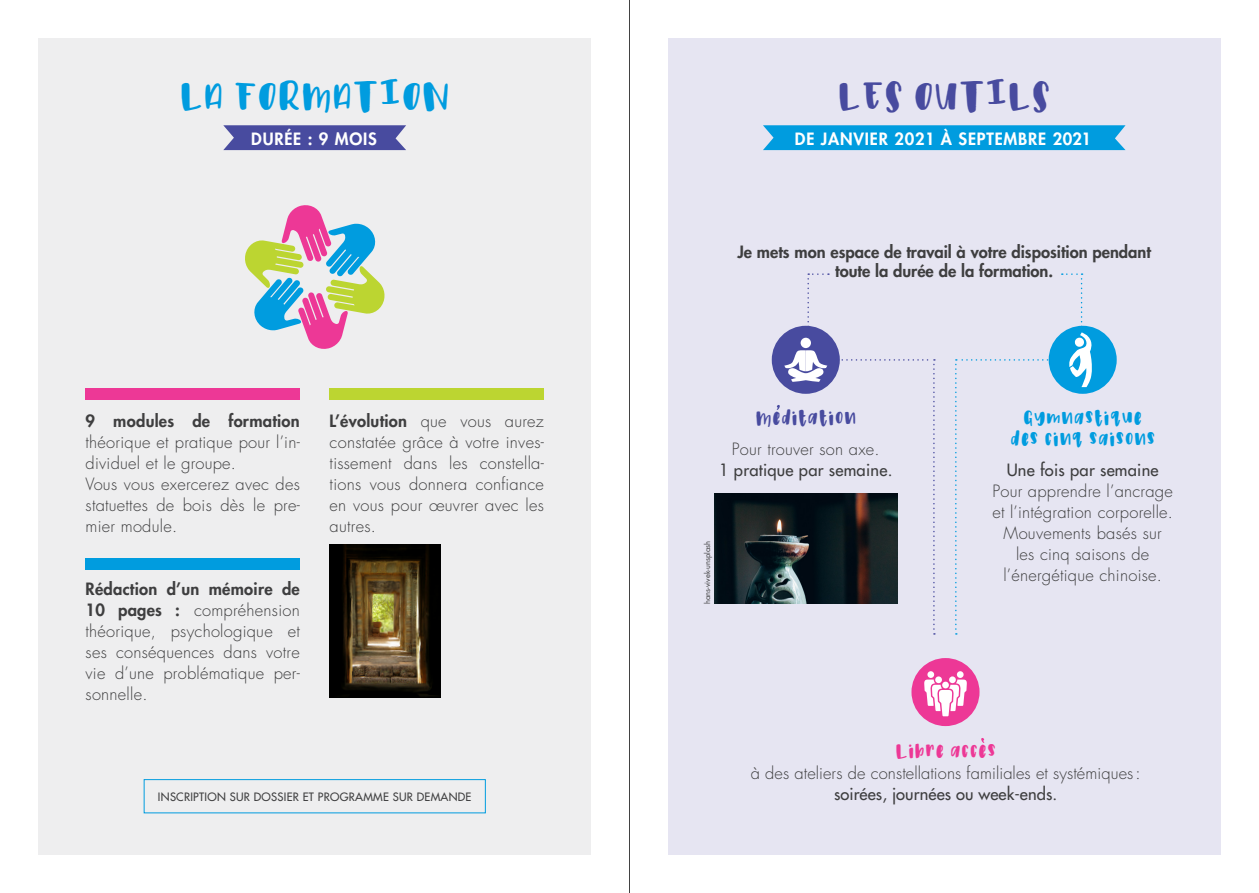
<style>
.page{position:relative;width:1259px;height:893px;background:#fff}
.page>*{position:absolute;margin:0;border:0;box-sizing:border-box;transform-origin:0 0}
.t1{font:39.75px "Peony";color:#009cdf}
.t2{font:39.75px "Peony";color:#484b9f}
.t3{font:21px "Peony";letter-spacing:.015em;color:#009cdf}
.t4{font:21px "Peony";letter-spacing:.015em;color:#484b9f}
.t5{font:21px "Peony";letter-spacing:.015em;color:#ed3896}
.t6{font:300 16.5px/21px "Futura Std";letter-spacing:.015em;color:#3e3e3f;text-align:justify}
.t7{font:800 16.5px "Futura Std";color:#3e3e3f}
.t8{font:500 16.5px "Futura Std";letter-spacing:.015em;color:#3e3e3f}
.t9{font:800 16.5px "Futura Std";letter-spacing:.05em;color:#fff}
.t10{font:500 11.25px "Futura Std";letter-spacing:.025em;color:#3e3e3f}
.t11{font:7.5px "Futura Std";color:#3e3e3f}
.s1{font-weight:800}
</style>
<div class="page">
<div style="left:668px;top:38px;width:552px;height:817px;background:#e6e5f2"></div>
<div style="left:38px;top:38px;width:553px;height:817px;background:#eeeeef"></div>
<div style="left:144px;top:779px;width:342px;height:34px;border:1px solid #009cdf"></div>
<svg style="left:223px;top:125px;width:183px;height:25px;background:#5356a4"></svg>
<svg style="left:763px;top:125px;width:362px;height:25px;background:#089edf"></svg>
<svg style="left:245px;top:205px;width:140px;height:144px"></svg>
<div style="left:86px;top:389px;width:214px;height:11px;background:#ed3896"></div>
<div style="left:330px;top:389px;width:214px;height:11px;background:#bcd531"></div>
<div style="left:86px;top:558px;width:214px;height:12px;background:#009cdf"></div>
<img style="left:330px;top:544px;width:110px;height:154px">
<svg style="left:776px;top:405px;width:4px;height:5px"></svg>
<div style="left:772px;top:326px;width:68px;height:68px;background:#484b9f;border-radius:50%"></div>
<div style="left:800px;top:338px;width:11px;height:10px;background:#fff;border-radius:50%"></div>
<svg style="left:784px;top:350px;width:43px;height:32px"></svg>
<div style="left:911px;top:658px;width:68px;height:68px;background:#ed3896;border-radius:50%"></div>
<svg style="left:924px;top:671px;width:43px;height:45px"></svg>
<svg style="left:807px;top:273px;width:22px;height:62px"></svg>
<svg style="left:955px;top:359px;width:93px;height:276px"></svg>
<svg style="left:837px;top:359px;width:98px;height:276px"></svg>
<img style="left:714px;top:493px;width:183px;height:111px">
<svg style="left:981px;top:738px;width:3px;height:5px"></svg>
<div style="left:1048px;top:326px;width:68px;height:68px;background:#009cdf;border-radius:50%"></div>
<svg style="left:1061px;top:273px;width:31px;height:114px"></svg>
<hr style="left:629px;top:0;width:1px;height:893px;background:#424242">
<p class="t1" style="left:180px;top:78px;width:272px">LA FORMATION</p>
<p class="t2" style="left:837px;top:78px;width:215px">LES OUTILS</p>
<p class="t9" style="left:251px;top:128px;width:127px">DURÉE : 9 MOIS</p>
<p class="t9" style="left:795px;top:128px;width:297px">DE JANVIER 2021 À SEPTEMBRE 2021</p>
<p class="t6" style="left:86px;top:411px;width:216px"><span class="s1">9 modules de formation </span>théorique et pratique pour l’in&shy;dividuel et le groupe.</p>
<p class="t6" style="left:86px;top:474px;width:216px">Vous vous exercerez avec des statuettes de bois dès le pre&shy;mier module.</p>
<p class="t6" style="left:86px;top:579px;width:216px"><span class="s1">Rédaction d’un mémoire de 10 pages :</span> compréhension théorique, psychologique et ses conséquences dans votre vie d’une problématique per&shy;sonnelle.</p>
<p class="t6" style="left:330px;top:411px;width:216px"><span class="s1">L’évolution</span> que vous aurez constatée grâce à votre inves&shy;tissement dans les constella&shy;tions vous donnera confiance en vous pour œuvrer avec les autres.</p>
<p class="t10" style="left:158px;top:790px;width:315px">INSCRIPTION SUR DOSSIER ET PROGRAMME SUR DEMANDE</p>
<p class="t7" style="left:737px;top:241px;width:415px">Je mets mon espace de travail à votre disposition pendant</p>
<p class="t7" style="left:835px;top:261px;width:220px">toute la durée de la formation.</p>
<p class="t4" style="left:755px;top:408px;width:102px">Meditation</p>
<p class="t6" style="left:732px;top:438px;width:149px">Pour trouver son axe.</p>
<p class="t8" style="left:719px;top:459px;width:175px">1 pratique par semaine.</p>
<p class="t11" style="left:702px;top:604px;width:64px;rotate:-90deg">hans-vivek-unsplash</p>
<p class="t3" style="left:1023px;top:408px;width:120px">Gymnastique</p>
<p class="t3" style="left:1010px;top:429px;width:147px">des cinq saisons</p>
<p class="t8" style="left:1006px;top:459px;width:153px">Une fois par semaine</p>
<p class="t6" style="left:992px;top:480px;width:182px">Pour apprendre l’ancrage</p>
<p class="t6" style="left:992px;top:501px;width:182px">et l’intégration corporelle.</p>
<p class="t6" style="left:1003px;top:522px;width:160px">Mouvements basés sur</p>
<p class="t6" style="left:1016px;top:543px;width:135px">les cinq saisons de</p>
<p class="t6" style="left:1003px;top:564px;width:160px">l’énergétique chinoise.</p>
<p class="t5" style="left:895px;top:741px;width:102px">Libre acces</p>
<p class="t6" style="left:750px;top:762px;width:391px">à des ateliers de constellations familiales et systémiques:</p>
<p class="t8" style="left:834px;top:783px;width:225px">soirées, journées ou week-ends.</p>
</div>
